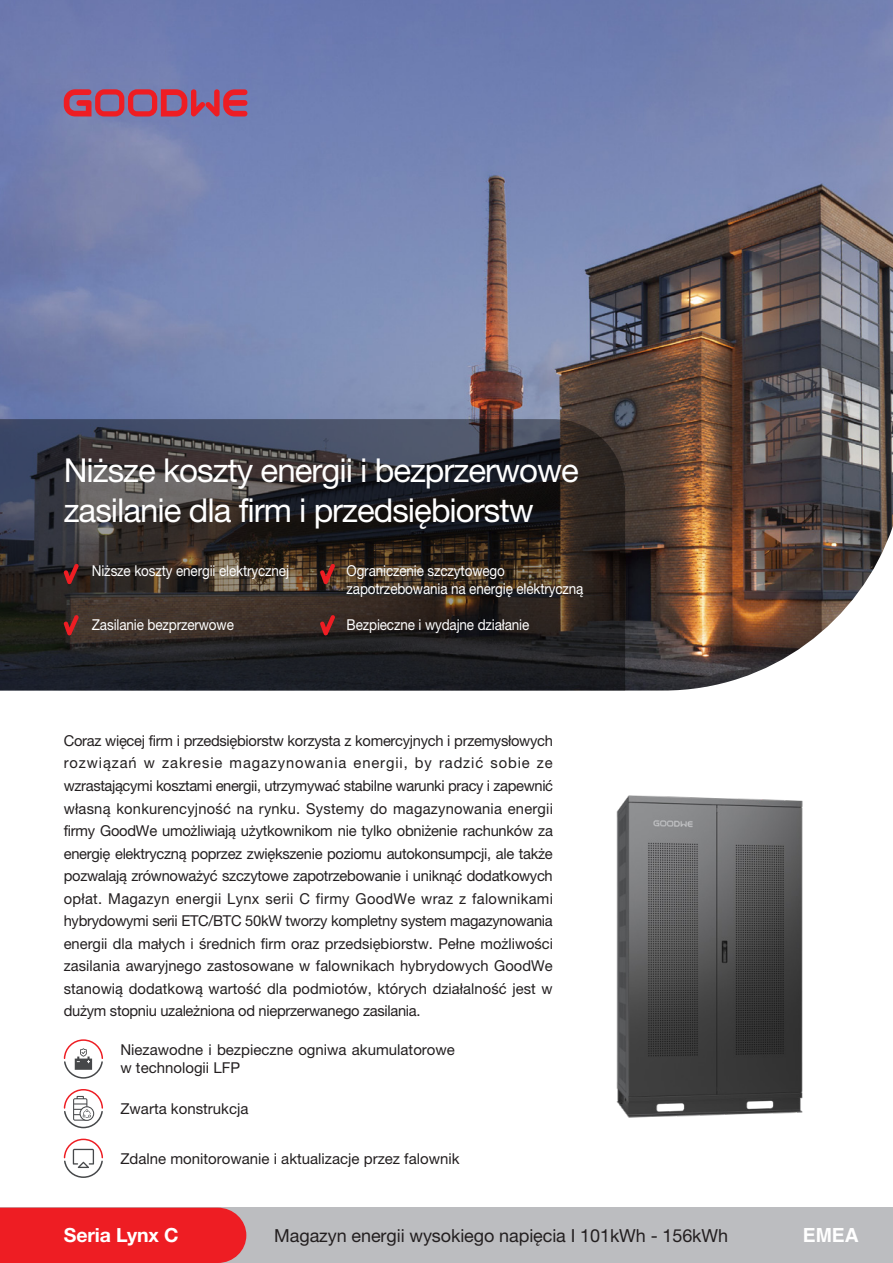
<style>
.page{position:relative;width:893px;height:1263px;background:#fff}
.page>*{position:absolute;margin:0;border:0;box-sizing:border-box;transform-origin:0 0}
.t1{font:33px/39.6px "Helvetica Neue LT Pro";letter-spacing:-.03em;color:#fff}
.t2{font:700 19.5px "Helvetica Neue LT Pro";letter-spacing:-.005em;color:#fff}
.t3{font:700 19.5px "Helvetica";color:#fff}
.t4{font:18px "Helvetica Neue LT Pro";letter-spacing:-.005em;color:#231f20}
.t5{font:15px/22.5px "Helvetica Neue LT Pro";color:#231f20;text-align:justify}
.t6{font:15px/18px "Helvetica Neue LT Pro";letter-spacing:-.01em;color:#fff;scale:.9 1}
</style>
<div class="page">
<img style="left:616px;top:795px;width:187px;height:323px">
<img style="left:0;top:0;width:893px;height:690px">
<svg style="left:0;top:419px;width:625px;height:271px;background:#302c2d"></svg>
<svg style="left:64px;top:89px;width:183px;height:27px;background:#b14c69"></svg>
<div style="left:0;top:1208px;width:893px;height:55px;background:#bcbdc0"></div>
<div style="left:0;top:1208px;width:246px;height:55px;background:#ee1d23"></div>
<svg style="left:64px;top:564px;width:15px;height:20px"></svg>
<svg style="left:320px;top:564px;width:15px;height:20px"></svg>
<svg style="left:64px;top:615px;width:15px;height:21px"></svg>
<svg style="left:320px;top:615px;width:15px;height:21px"></svg>
<svg style="left:63px;top:1039px;width:40px;height:40px"></svg>
<svg style="left:63px;top:1089px;width:40px;height:39px"></svg>
<svg style="left:63px;top:1138px;width:40px;height:40px"></svg>
<p class="t1" style="left:64px;top:450px;width:517px">Niższe koszty energii i bezprzerwowe zasilanie dla firm i przedsiębiorstw</p>
<p class="t6" style="left:92px;top:562px;width:221px">Niższe koszty energii elektrycznej</p>
<p class="t6" style="left:347px;top:562px;width:265px">Ograniczenie szczytowego zapotrzebowania na energię elektryczną</p>
<p class="t6" style="left:92px;top:615px;width:159px">Zasilanie bezprzerwowe</p>
<p class="t6" style="left:347px;top:615px;width:205px">Bezpieczne i wydajne działanie</p>
<p class="t5" style="left:64px;top:729px;width:491px">Coraz więcej firm i przedsiębiorstw korzysta z komercyjnych i przemysłowych rozwiązań w zakresie magazynowania energii, by radzić sobie ze wzrastającymi kosztami energii, utrzymywać stabilne warunki pracy i zapewnić własną konkurencyjność na rynku. Systemy do magazynowania energii firmy GoodWe umożliwiają użytkownikom nie tylko obniżenie rachunków za energię elektryczną poprzez zwiększenie poziomu autokonsumpcji, ale także pozwalają zrównoważyć szczytowe zapotrzebowanie i uniknąć dodatkowych opłat. Magazyn energii Lynx serii C firmy GoodWe wraz z falownikami hybrydowymi serii ETC/BTC 50kW tworzy kompletny system magazynowania energii dla małych i średnich firm oraz przedsiębiorstw. Pełne możliwości zasilania awaryjnego zastosowane w falownikach hybrydowych GoodWe stanowią dodatkową wartość dla podmiotów, których działalność jest w dużym stopniu uzależniona od nieprzerwanego zasilania.</p>
<p class="t5" style="left:120px;top:1041px;width:336px;line-height:18px">Niezawodne i bezpieczne ogniwa akumulatorowe w technologii LFP</p>
<p class="t5" style="left:120px;top:1097px;width:130px">Zwarta konstrukcja</p>
<p class="t5" style="left:120px;top:1147px;width:341px">Zdalne monitorowanie i aktualizacje przez falownik</p>
<p class="t2" style="left:64px;top:1222px;width:116px">Seria Lynx C</p>
<p class="t4" style="left:274px;top:1225px;width:455px">Magazyn energii wysokiego napięcia I 101kWh - 156kWh</p>
<p class="t3" style="left:803px;top:1223px;width:58px">EMEA</p>
</div>
